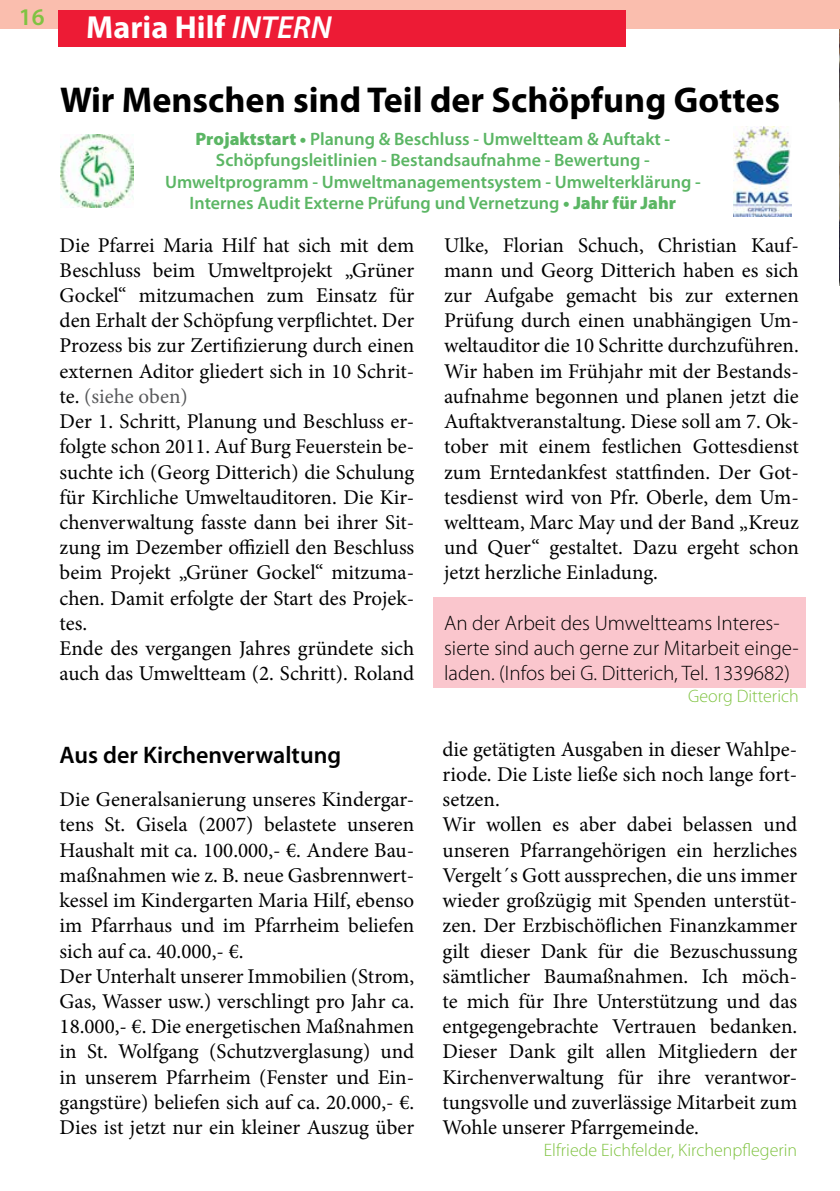
<style>
.page{position:relative;width:840px;height:1191px;background:#fff}
.page>*{position:absolute;margin:0;border:0;box-sizing:border-box;transform-origin:0 0}
.t1{font:700 36px "Myriad Pro";color:#000}
.t2{font:700 32px "Myriad Pro";color:#fff}
.t3{font:600 24px "Myriad Pro";color:#000}
.t4{font:600 24px "Myriad Pro";color:#80c342}
.t5{font:21px/25.2px "Minion Pro";color:#000}
.t6{font:300 21px/25.2px "Myriad Pro";color:#000}
.t7{font:600 18px/21.6px "Myriad Pro";color:#5bb664;text-align:center}
.t8{font:300 18px "Myriad Pro";color:#80c342}
.s1{font-weight:600;font-style:italic}
.s2{font-weight:900}
.s3{color:#58595b}
</style>
<div class="page">
<div style="left:432px;top:597px;width:373px;height:90px;background:#fac6cd"></div>
<img style="left:839px;top:29px;width:1px;height:257px">
<div style="left:0;top:0;width:839px;height:29px;background:#fabeae"></div>
<div style="left:59px;top:10px;width:566px;height:37px;background:#ed1b35"></div>
<img style="left:733px;top:127px;width:58px;height:90px">
<img style="left:60px;top:135px;width:73px;height:72px">
<p class="t4" style="left:19px;top:2px;width:27px">16</p>
<h2 class="t2" style="left:86px;top:6px;width:216px">St. Otto <span class="s1">INTERN</span></h2>
<h2 class="t2" style="left:86px;top:6px;width:247px">Maria Hilf <span class="s1">INTERN</span></h2>
<h1 class="t1" style="left:60px;top:76px;width:721px">Wir Menschen sind Teil der Schöpfung Gottes</h1>
<p class="t7" style="left:165px;top:127px;width:537px"><span class="s2">Projaktstart •</span> Planung &amp; Beschluss - Umweltteam &amp; Auftakt - Schöpfungsleitlinien - Bestandsaufnahme - Bewertung - Umweltprogramm - Umweltmanagementsystem - Umwelterklärung - Internes Audit Externe Prüfung und Vernetzung <span class="s2">• Jahr für Jahr</span></p>
<p class="t5" style="left:60px;top:232px;width:356px">Die Pfarrei Maria Hilf hat sich mit dem Beschluss beim Umweltprojekt „Grüner Gockel“ mitzumachen zum Einsatz für den Erhalt der Schöpfung verpflichtet. Der Prozess bis zur Zertifizierung durch einen externen Aditor gliedert sich in 10 Schrit&shy;te. <span class="s3">(siehe oben)<br></span>Der 1. Schritt, Planung und Beschluss er&shy;folgte schon 2011. Auf Burg Feuerstein be&shy;suchte ich (Georg Ditterich) die Schulung für Kirchliche Umweltauditoren. Die Kir&shy;chenverwaltung fasste dann bei ihrer Sit&shy;zung im Dezember offiziell den Beschluss beim Projekt „Grüner Gockel“ mitzuma&shy;chen. Damit erfolgte der Start des Projek&shy;tes.<br>Ende des vergangen Jahres gründete sich auch das Umweltteam (2. Schritt). Roland</p>
<p class="t5" style="left:444px;top:232px;width:356px;text-align:justify">Ulke, Florian Schuch, Christian Kauf&shy;mann und Georg Ditterich haben es sich zur Aufgabe gemacht bis zur externen Prüfung durch einen unabhängigen Um&shy;weltauditor die 10 Schritte durchzuführen.<br>Wir haben im Frühjahr mit der Bestands&shy;aufnahme begonnen und planen jetzt die Auftaktveranstaltung. Diese soll am 7. Ok&shy;tober mit einem festlichen Gottesdienst zum Erntedankfest stattfinden. Der Got&shy;tesdienst wird von Pfr. Oberle, dem Um&shy;weltteam, Marc May und der Band „Kreuz und Quer“ gestaltet. Dazu ergeht schon jetzt herzliche Einladung.</p>
<p class="t6" style="left:444px;top:610px;width:356px">An der Arbeit des Umweltteams Interes&shy;sierte sind auch gerne zur Mitarbeit einge&shy;laden. (Infos bei G. Ditterich, Tel. 1339682)</p>
<p class="t8" style="left:687px;top:686px;width:112px">Georg Ditterich</p>
<p class="t3" style="left:60px;top:740px;width:283px">Aus der Kirchenverwaltung</p>
<p class="t5" style="left:60px;top:787px;width:356px">Die Generalsanierung unseres Kindergar&shy;tens St. Gisela (2007) belastete unseren Haushalt mit ca. 100.000,- €. Andere Bau&shy;maßnahmen wie z. B. neue Gasbrennwert&shy;kessel im Kindergarten Maria Hilf, ebenso im Pfarrhaus und im Pfarrheim beliefen sich auf ca. 40.000,- €.<br>Der Unterhalt unserer Immobilien (Strom, Gas, Wasser usw.) verschlingt pro Jahr ca.<br>18.000,- €. Die energetischen Maßnahmen in St. Wolfgang (Schutzverglasung) und in unserem Pfarrheim (Fenster und Ein&shy;gangstüre) beliefen sich auf ca. 20.000,- €.<br>Dies ist jetzt nur ein kleiner Auszug über</p>
<p class="t5" style="left:442px;top:736px;width:356px">die getätigten Ausgaben in dieser Wahlpe&shy;riode. Die Liste ließe sich noch lange fort&shy;setzen.<br>Wir wollen es aber dabei belassen und unseren Pfarrangehörigen ein herzliches Vergelt´s Gott aussprechen, die uns immer wieder großzügig mit Spenden unterstüt&shy;zen. Der Erzbischöflichen Finanzkammer gilt dieser Dank für die Bezuschussung sämtlicher Baumaßnahmen. Ich möch&shy;te mich für Ihre Unterstützung und das entgegengebrachte Vertrauen bedanken.<br>Dieser Dank gilt allen Mitgliedern der Kirchenverwaltung für ihre verantwor&shy;tungsvolle und zuverlässige Mitarbeit zum Wohle unserer Pfarrgemeinde.</p>
<p class="t8" style="left:543px;top:1139px;width:255px">Elfriede Eichfelder, Kirchenpflegerin</p>
</div>
